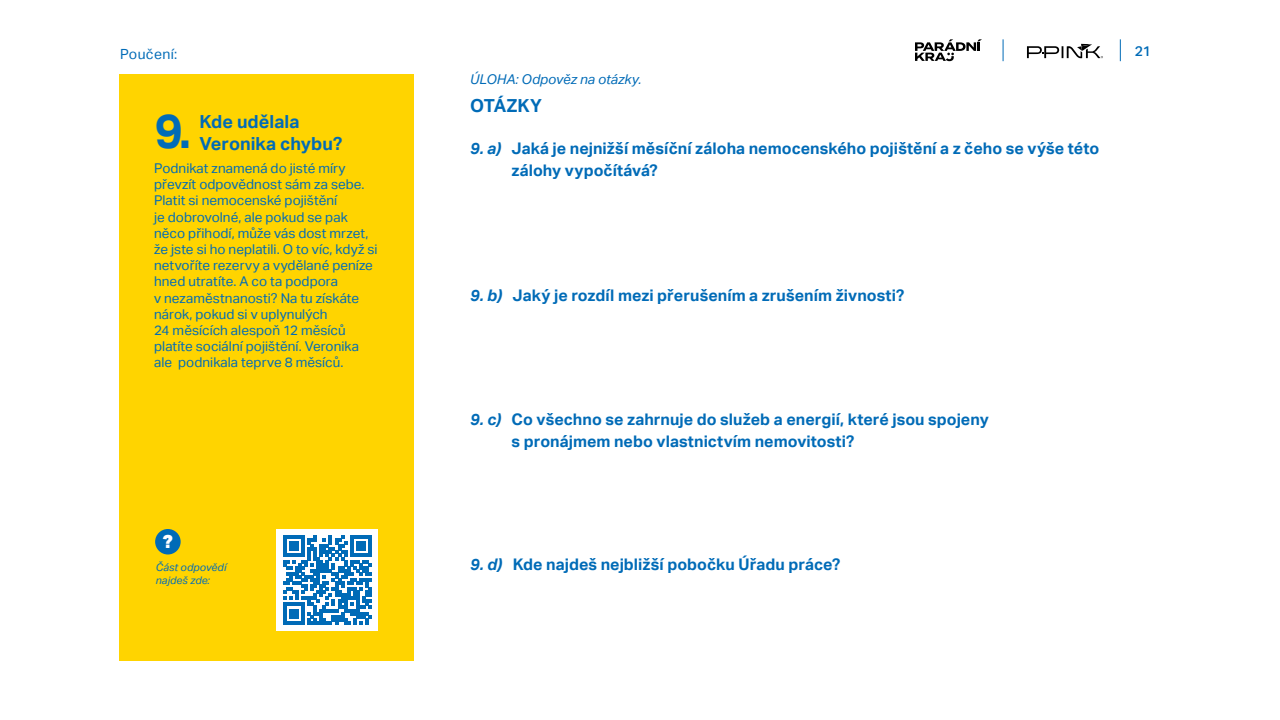
<style>
.page{position:relative;width:1280px;height:720px;background:#fff}
.page>*{position:absolute;margin:0;border:0;box-sizing:border-box;transform-origin:0 0}
.t1{font:700 48px "Aktiv Grotesk";color:#006bb7}
.t2{font:700 18px/21.6px "Aktiv Grotesk";color:#006bb7}
.t3{font:900 18px "Aktiv Grotesk";color:#fff}
.t4{font:700 16px/21.6px "Aktiv Grotesk";letter-spacing:.005em;color:#006bb7}
.t5{font:14px "Aktiv Grotesk";letter-spacing:.03em;color:#006bb7}
.t6{font:500 14px "Aktiv Grotesk";color:#006bb7}
.t7{font:13.5px/16.2px "Aktiv Grotesk";letter-spacing:.005em;color:#006bb7}
.t8{font:italic 13.5px "Aktiv Grotesk";letter-spacing:.005em;color:#006bb7}
.t9{font:italic 10.5px/12.6px "Aktiv Grotesk";letter-spacing:.01em;color:#006bb7}
.s1{font-style:italic}
</style>
<div class="page">
<svg style="left:1120px;top:39px;width:1px;height:22px"></svg>
<svg style="left:1027px;top:44px;width:76px;height:15px"></svg>
<svg style="left:915px;top:39px;width:67px;height:22px"></svg>
<svg style="left:1003px;top:39px;width:1px;height:22px"></svg>
<div style="left:119px;top:74px;width:295px;height:586px;background:#ffd400"></div>
<div style="left:276px;top:529px;width:102px;height:102px;background:#fff"></div>
<svg style="left:283px;top:536px;width:89px;height:88px"></svg>
<div style="left:155px;top:529px;width:26px;height:26px;background:#006bb7;border-radius:50%"></div>
<p class="t5" style="left:120px;top:46px;width:59px">Poučení:</p>
<p class="t6" style="left:1135px;top:43px;width:18px">21</p>
<h1 class="t1" style="left:155px;top:103px;width:38px">9.</h1>
<h2 class="t2" style="left:199px;top:111px;width:145px">Kde udělala<br>Veronika chybu?</h2>
<p class="t7" style="left:154px;top:160px;width:225px">Podnikat znamená do jisté míry převzít odpovědnost sám za sebe.<br>Platit si nemocenské pojištění<br>je dobrovolné, ale pokud se pak něco přihodí, může vás dost mrzet, že jste si ho neplatili. O to víc, když si netvoříte rezervy a vydělané peníze hned utratíte. A co ta podpora<br>v nezaměstnanosti? Na tu získáte nárok, pokud si v uplynulých<br>24 měsících alespoň 12 měsíců platíte sociální pojištění. Veronika ale podnikala teprve 8 měsíců.</p>
<h2 class="t3" style="left:163px;top:530px;width:12px">?</h2>
<p class="t9" style="left:156px;top:562px;width:72px">Část odpovědí najdeš zde:</p>
<p class="t8" style="left:470px;top:72px;width:173px">ÚLOHA: Odpověz na otázky.</p>
<h2 class="t2" style="left:470px;top:95px;width:74px">OTÁZKY</h2>
<p class="t4" style="left:512px;top:138px;width:589px;text-indent:-42px"><span class="s1">9. a)</span> Jaká je nejnižší měsíční záloha nemocenského pojištění a z čeho se výše této zálohy vypočítává?</p>
<p class="t4" style="left:470px;top:285px;width:436px"><span class="s1">9. b)</span> Jaký je rozdíl mezi přerušením a zrušením živnosti?</p>
<p class="t4" style="left:512px;top:409px;width:479px;text-indent:-42px"><span class="s1">9. c)</span> Co všechno se zahrnuje do služeb a energií, které jsou spojeny s pronájmem nebo vlastnictvím nemovitosti?</p>
<p class="t4" style="left:470px;top:554px;width:372px"><span class="s1">9. d)</span> Kde najdeš nejbližší pobočku Úřadu práce?</p>
</div>
